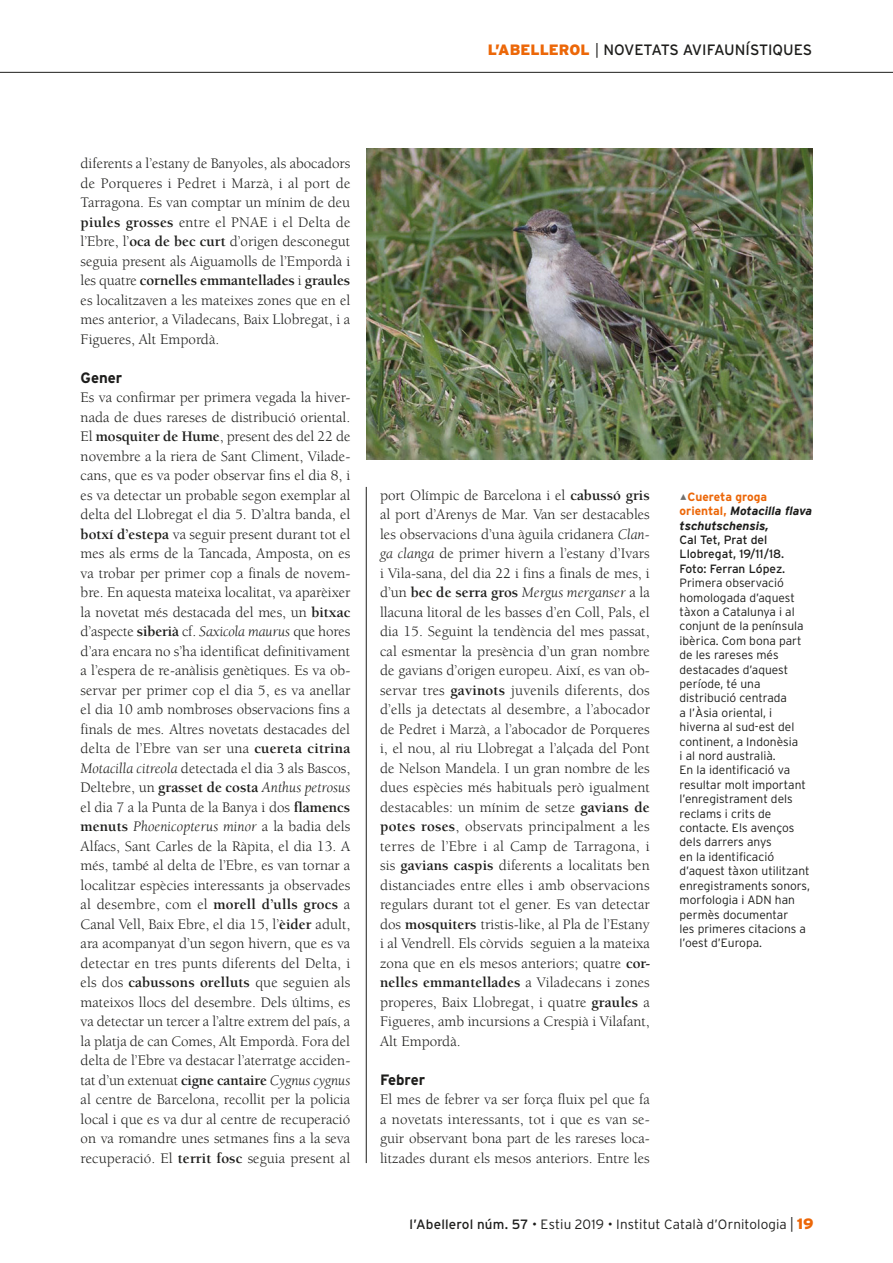
<style>
.page{position:relative;width:893px;height:1263px;background:#fff}
.page>*{position:absolute;margin:0;border:0;box-sizing:border-box;transform-origin:0 0}
.text_sense_sangria{font:15px/19.5px "Berkeley Std";color:#1d1d1b;text-align:justify}
.t1{font:15px "Interstate";color:#1d1d1b}
.ladillo{font:700 15px "Interstate";color:#1d1d1b}
.t2{font:300 13.5px "Interstate";letter-spacing:.01em;color:#1d1d1b}
.Peu_foto{font:300 12px/14.4px "Interstate";color:#1d1d1b}
.s1{font-weight:900;color:#ec6708}
.s2{font-weight:300}
.s3{font-weight:700}
.s4{font-style:italic}
.s5{font-weight:700;color:#ec6708}
.s6{font-weight:700;font-style:italic}
.s7{font-weight:400}
.s8{font-stretch:condensed;font-size:15px}
.s9{font-weight:900;font-size:15px;color:#ec6708}
</style>
<div class="page">
<hr style="left:0;top:72px;width:893px;height:1px;background:#1d1d1b">
<hr style="left:366px;top:487px;width:1px;height:676px;background:#1d1d1b">
<img style="left:366px;top:149px;width:446px;height:310px">
<p class="t1" style="left:488px;top:41px;width:326px"><span class="s1">L’ABELLEROL</span> <span class="s2">|</span> NOVETATS AVIFAUNÍSTIQUES</p>
<p class="text_sense_sangria" style="left:81px;top:154px;width:271px">diferents a l’estany de Banyoles, als abocadors de Porqueres i Pedret i Marzà, i al port de Tarragona. Es van comptar un mínim de deu <span class="s3">piules grosses</span> entre el PNAE i el Delta de l’Ebre, l’<span class="s3">oca de bec curt</span> d’origen desconegut seguia present als Aiguamolls de l’Empordà i les quatre <span class="s3">cornelles emmantellades</span> i <span class="s3">graules </span>es localitzaven a les mateixes zones que en el mes anterior, a Viladecans, Baix Llobregat, i a Figueres, Alt Empordà.</p>
<p class="ladillo" style="left:81px;top:369px;width:43px">Gener</p>
<p class="text_sense_sangria" style="left:81px;top:388px;width:271px">Es va confirmar per primera vegada la hiver&shy;nada de dues rareses de distribució oriental.<br>El <span class="s3">mosquiter de Hume</span>, present des del 22 de novembre a la riera de Sant Climent, Vilade&shy;cans, que es va poder observar fins el dia 8, i es va detectar un probable segon exemplar al delta del Llobregat el dia 5. D’altra banda, el <span class="s3">botxí d’estepa</span> va seguir present durant tot el mes als erms de la Tancada, Amposta, on es va trobar per primer cop a finals de novem&shy;bre. En aquesta mateixa localitat, va aparèixer la novetat més destacada del mes, un <span class="s3">bitxac </span>d’aspecte <span class="s3">siberià</span> cf. <span class="s4">Saxicola maurus</span> que hores d’ara encara no s’ha identificat definitivament a l’espera de re-anàlisis genètiques. Es va ob&shy;servar per primer cop el dia 5, es va anellar el dia 10 amb nombroses observacions fins a finals de mes. Altres novetats destacades del delta de l’Ebre van ser una <span class="s3">cuereta citrina </span><span class="s4">Motacilla citreola</span> detectada el dia 3 als Bascos, Deltebre, un <span class="s3">grasset de costa</span> <span class="s4">Anthus petrosus </span>el dia 7 a la Punta de la Banya i dos <span class="s3">flamencs menuts</span> <span class="s4">Phoenicopterus minor</span> a la badia dels Alfacs, Sant Carles de la Ràpita, el dia 13. A més, també al delta de l’Ebre, es van tornar a localitzar espècies interessants ja observades al desembre, com el <span class="s3">morell d’ulls grocs</span> a Canal Vell, Baix Ebre, el dia 15, l’<span class="s3">èider</span> adult, ara acompanyat d’un segon hivern, que es va detectar en tres punts diferents del Delta, i els dos <span class="s3">cabussons orelluts</span> que seguien als mateixos llocs del desembre. Dels últims, es va detectar un tercer a l’altre extrem del país, a la platja de can Comes, Alt Empordà. Fora del delta de l’Ebre va destacar l’aterratge acciden&shy;tat d’un extenuat <span class="s3">cigne cantaire</span> <span class="s4">Cygnus cygnus </span>al centre de Barcelona, recollit per la policia local i que es va dur al centre de recuperació on va romandre unes setmanes fins a la seva recuperació. El <span class="s3">territ fosc</span> seguia present al</p>
<p class="text_sense_sangria" style="left:380px;top:486px;width:271px">port Olímpic de Barcelona i el <span class="s3">cabussó gris </span>al port d’Arenys de Mar. Van ser destacables les observacions d’una àguila cridanera <span class="s4">Clan&shy;ga clanga</span> de primer hivern a l’estany d’Ivars i Vila-sana, del dia 22 i fins a finals de mes, i d’un <span class="s3">bec de serra gros</span> <span class="s4">Mergus merganser</span> a la llacuna litoral de les basses d’en Coll, Pals, el dia 15. Seguint la tendència del mes passat, cal esmentar la presència d’un gran nombre de gavians d’origen europeu. Així, es van ob&shy;servar tres <span class="s3">gavinots</span> juvenils diferents, dos d’ells ja detectats al desembre, a l’abocador de Pedret i Marzà, a l’abocador de Porqueres i, el nou, al riu Llobregat a l’alçada del Pont de Nelson Mandela. I un gran nombre de les dues espècies més habituals però igualment destacables: un mínim de setze <span class="s3">gavians de potes roses</span>, observats principalment a les terres de l’Ebre i al Camp de Tarragona, i sis <span class="s3">gavians caspis</span> diferents a localitats ben distanciades entre elles i amb observacions regulars durant tot el gener. Es van detectar dos <span class="s3">mosquiters</span> tristis-like, al Pla de l’Estany i al Vendrell. Els còrvids seguien a la mateixa zona que en els mesos anteriors; quatre <span class="s3">cor&shy;nelles emmantellades</span> a Viladecans i zones properes, Baix Llobregat, i quatre <span class="s3">graules</span> a Figueres, amb incursions a Crespià i Vilafant, Alt Empordà.</p>
<p class="ladillo" style="left:380px;top:1071px;width:47px">Febrer</p>
<p class="text_sense_sangria" style="left:380px;top:1090px;width:271px">El mes de febrer va ser força fluix pel que fa a novetats interessants, tot i que es van se&shy;guir observant bona part de les rareses loca&shy;litzades durant els mesos anteriors. Entre les</p>
<p class="Peu_foto" style="left:680px;top:489px;width:134px;text-indent:8px"><span class="s5">Cuereta groga oriental,</span> <span class="s6">Motacilla flava tschutschensis,<br></span><span class="s7">Cal Tet, Prat del<br>Llobregat, 19/11/18.<br>Foto: Ferran López.<br></span>Primera observació homologada d’aquest tàxon a Catalunya i al conjunt de la península ibèrica. Com bona part de les rareses més destacades d’aquest període, té una distribució centrada<br>a l’Àsia oriental, i hiverna al sud-est del continent, a Indonèsia<br>i al nord australià.<br>En la identificació va resultar molt important l’enregistrament dels reclams i crits de contacte. Els avenços dels darrers anys<br>en la identificació d’aquest tàxon utilitzant enregistraments sonors, morfologia i ADN han permès documentar<br>les primeres citacions a l’oest d’Europa.</p>
<p class="t2" style="left:410px;top:1216px;width:406px"><span class="s7">l’Abellerol núm. 57</span> • Estiu 2019 • Institut Català d’Ornitologia <span class="s8">|</span> <span class="s9">19</span></p>
</div>
